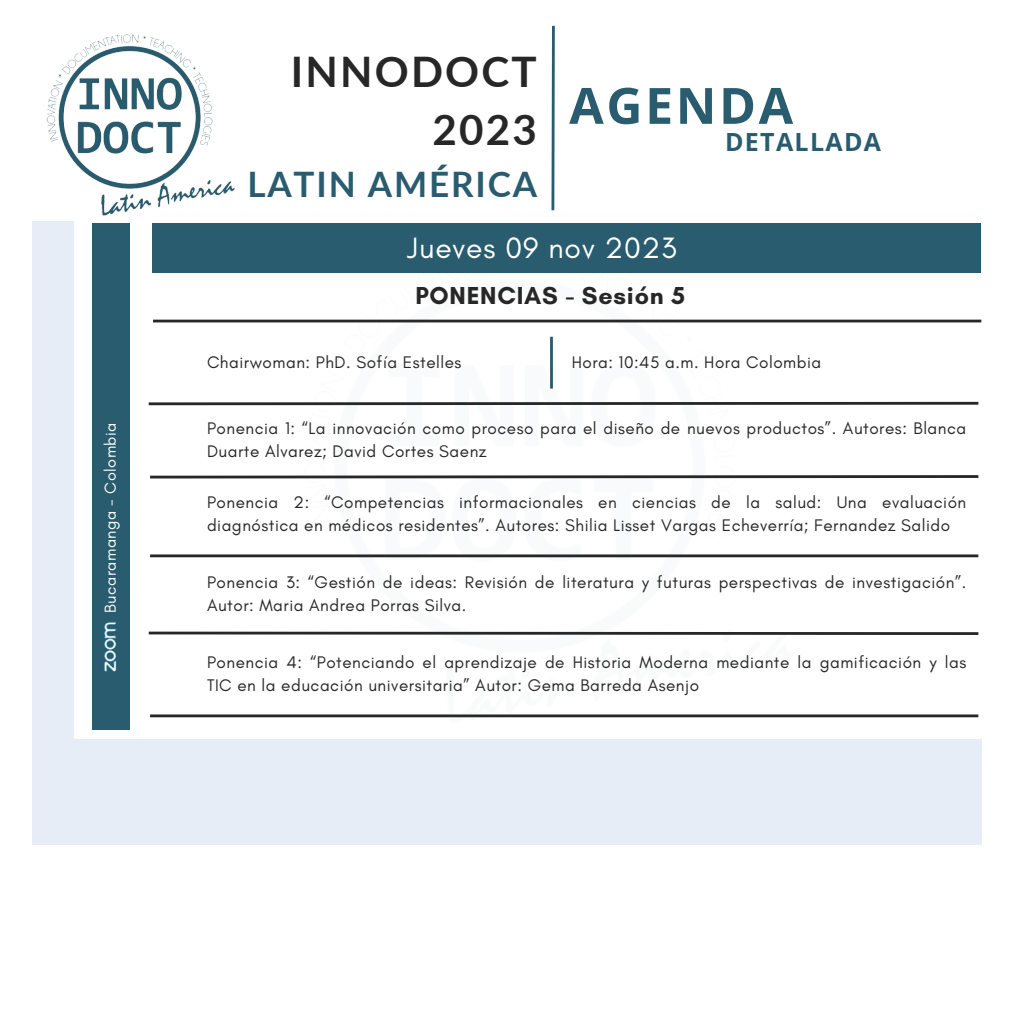
<style>
.page{position:relative;width:1013px;height:1013px;background:#fff}
.page>*{position:absolute;margin:0;border:0;box-sizing:border-box;transform-origin:0 0}
.t1{font:700 50px "Open Sans";letter-spacing:.05em;color:#295c6e}
.t2{font:700 42.12px/58.2px "Lato";letter-spacing:.05em;color:#272727;text-align:right}
.t3{font:700 35.12px "Lato";letter-spacing:.05em;color:#295c6e}
.t4{font:30px "Glacial Indifference";letter-spacing:.03em;color:#fff}
.t5{font:700 25px "Glacial Indifference";letter-spacing:.03em;color:#272727}
.t6{font:700 25px "Open Sans";letter-spacing:.055em;color:#295c6e}
.t7{font:17.12px/23.5px "Glacial Indifference";letter-spacing:.03em;color:#272727}
.t8{font:16.12px "Glacial Indifference";letter-spacing:.03em;color:#fff}
</style>
<div class="page">
<div style="left:32px;top:221px;width:41px;height:518px;background:#e6edf6"></div>
<div style="left:152px;top:223px;width:829px;height:49px;background:#295c6e"></div>
<hr style="left:153px;top:319px;width:828px;height:3px;background:#272727">
<hr style="left:150px;top:554px;width:828px;height:3px;background:#272727">
<svg style="left:150px;top:475px;width:829px;height:4px"></svg>
<svg style="left:148px;top:401px;width:831px;height:5px"></svg>
<hr style="left:150px;top:714px;width:828px;height:3px;background:#272727">
<svg style="left:551px;top:25px;width:4px;height:186px"></svg>
<svg style="left:148px;top:631px;width:831px;height:4px"></svg>
<img style="left:46px;top:34px;width:189px;height:182px">
<div style="left:92px;top:223px;width:38px;height:506px;background:#295c6e"></div>
<img style="left:104px;top:622px;width:13px;height:50px">
<img style="left:262px;top:272px;width:549px;height:446px">
<div style="left:32px;top:739px;width:949px;height:106px;background:#e6edf6"></div>
<hr style="left:550px;top:337px;width:3px;height:51px;background:#295c6e">
<p class="t8" style="left:100px;top:613px;width:192px;rotate:-90deg">Bucaramanga - Colombia</p>
<p class="t2" style="left:291px;top:41px;width:247px">INNODOCT<br>2023</p>
<p class="t3" style="left:247px;top:162px;width:291px">LATIN AMÉRICA</p>
<p class="t1" style="left:569px;top:70px;width:225px">AGENDA</p>
<p class="t6" style="left:725px;top:124px;width:157px">DETALLADA</p>
<p class="t4" style="left:407px;top:229px;width:271px">Jueves 09 nov 2023</p>
<p class="t5" style="left:415px;top:280px;width:271px">PONENCIAS - Sesión 5</p>
<p class="t7" style="left:207px;top:350px;width:256px">Chairwoman: PhD. Sofía Estelles</p>
<p class="t7" style="left:571px;top:350px;width:251px">Hora: 10:45 a.m. Hora Colombia</p>
<p class="t7" style="left:207px;top:416px;width:760px">Ponencia 1: “La innovación como proceso para el diseño de nuevos productos”. Autores: Blanca<br>Duarte Alvarez; David Cortes Saenz</p>
<p class="t7" style="left:207px;top:490px;width:760px">Ponencia 2: “Competencias informacionales en ciencias de la salud: Una evaluación diagnóstica en médicos residentes”. Autores: Shilia Lisset Vargas Echeverría; Fernandez Salido</p>
<p class="t7" style="left:207px;top:570px;width:760px">Ponencia 3: “Gestión de ideas: Revisión de literatura y futuras perspectivas de investigación”.<br>Autor: Maria Andrea Porras Silva.</p>
<p class="t7" style="left:207px;top:650px;width:760px">Ponencia 4: “Potenciando el aprendizaje de Historia Moderna mediante la gamificación y las<br>TIC en la educación universitaria” Autor: Gema Barreda Asenjo</p>
</div>
